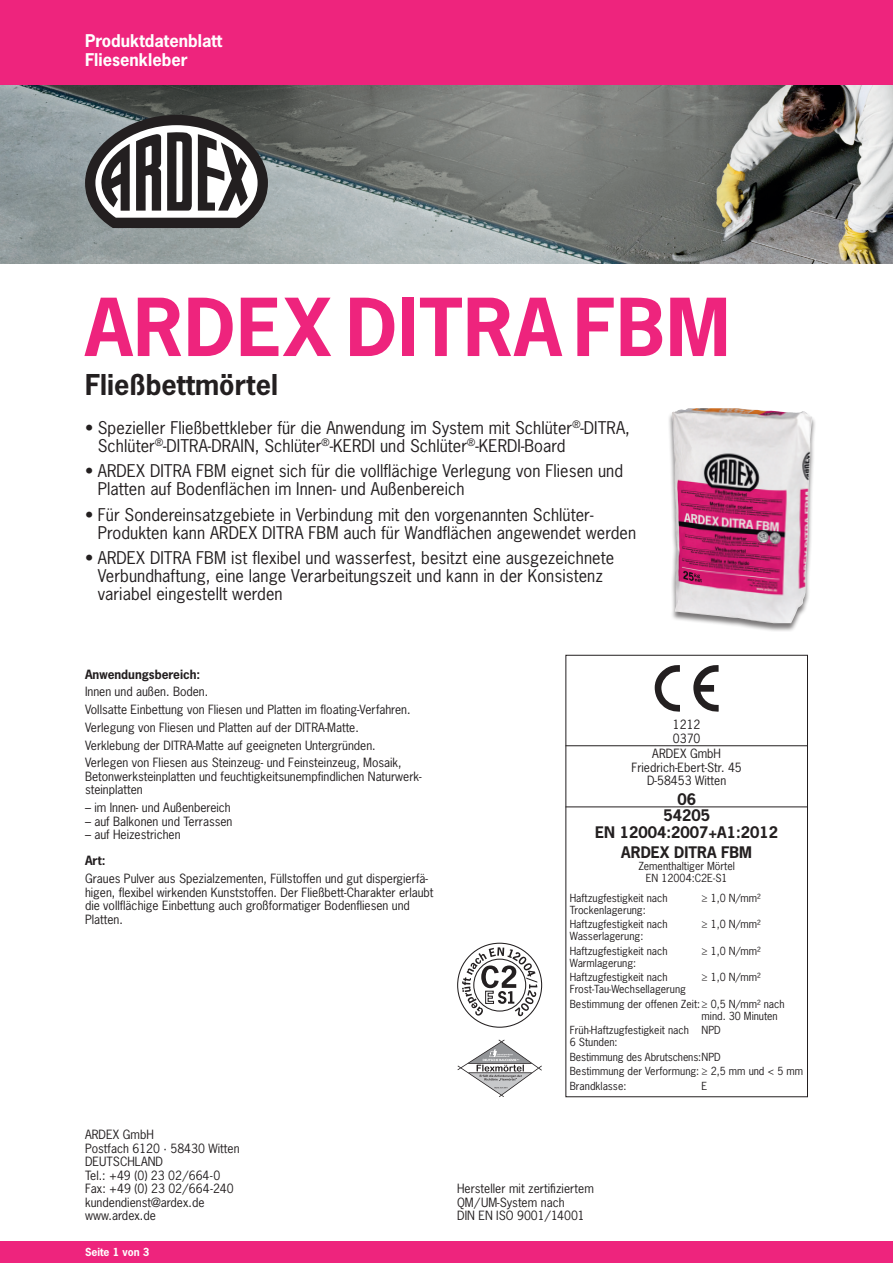
<style>
.page{position:relative;width:893px;height:1263px;background:#fff}
.page>*{position:absolute;margin:0;border:0;box-sizing:border-box;transform-origin:0 0}
.t1{font:700 75px "News Gothic Std";letter-spacing:.015em;color:#ee247d}
.t2{font:700 27px "News Gothic Std";letter-spacing:.005em;color:#231f20}
.t3{font:16.5px/18px "News Gothic Std";letter-spacing:.005em;color:#231f20}
.t4{font:700 16.5px/19.5px "News Gothic Std";color:#fff}
.t5{font:700 15px/16.5px "News Gothic Std";color:#231f20;text-align:center}
.t6{font:12px/13.5px "News Gothic Std";color:#231f20}
.t7{font:700 12px "News Gothic Std";color:#231f20}
.t8{font:10.5px/12px "News Gothic Std";color:#231f20}
.t9{font:700 10.5px "News Gothic Std";color:#fff}
</style>
<div class="page">
<div style="left:0;top:0;width:893px;height:85px;background:#ee247d"></div>
<div style="left:0;top:1242px;width:893px;height:21px;background:#ee247d"></div>
<img style="left:0;top:85px;width:893px;height:179px">
<div style="left:668px;top:408px;width:149px;height:224px;background:#231f20;opacity:.6"></div>
<img style="left:672px;top:408px;width:16px;height:146px">
<svg style="left:85px;top:115px;width:183px;height:113px"></svg>
<svg style="left:462px;top:947px;width:75px;height:70px"></svg>
<svg style="left:457px;top:1039px;width:85px;height:58px"></svg>
<div style="left:565px;top:655px;width:243px;height:442px;border:1px solid #231f20"></div>
<svg style="left:655px;top:665px;width:25px;height:47px"></svg>
<svg style="left:693px;top:665px;width:26px;height:47px"></svg>
<hr style="left:565px;top:745px;width:243px;height:1px;background:#231f20">
<hr style="left:565px;top:806px;width:243px;height:1px;background:#231f20">
<h3 class="t4" style="left:85px;top:31px;width:139px">Produktdatenblatt<br>Fliesenkleber</h3>
<h1 class="t1" style="left:85px;top:278px;width:646px">ARDEX DITRAFBM</h1>
<h2 class="t2" style="left:85px;top:367px;width:194px">Fließbettmörtel</h2>
<h3 class="t3" style="left:98px;top:418px;width:534px;text-indent:-13px">• Spezieller Fließbettkleber für die Anwendung im System mit Schlüter<sup>®</sup>-DITRA,<br>Schlüter<sup>®</sup>-DITRA-DRAIN, Schlüter<sup>®</sup>-KERDI und Schlüter<sup>®</sup>-KERDI-Board</h3>
<h3 class="t3" style="left:98px;top:462px;width:527px;text-indent:-13px">• ARDEX DITRA FBM eignet sich für die vollflächige Verlegung von Fliesen und<br>Platten auf Bodenflächen im Innen- und Außenbereich</h3>
<h3 class="t3" style="left:98px;top:505px;width:540px;text-indent:-13px">• Für Sondereinsatzgebiete in Verbindung mit den vorgenannten Schlüter-<br>Produkten kann ARDEX DITRA FBM auch für Wandflächen angewendet werden</h3>
<h3 class="t3" style="left:98px;top:549px;width:518px;text-indent:-13px">• ARDEX DITRA FBM ist flexibel und wasserfest, besitzt eine ausgezeichnete<br>Verbundhaftung, eine lange Verarbeitungszeit und kann in der Konsistenz variabel eingestellt werden</h3>
<p class="t7" style="left:85px;top:666px;width:117px">Anwendungsbereich:</p>
<p class="t6" style="left:85px;top:683px;width:327px;line-height:17.7px">Innen und außen. Boden.<br>Vollsatte Einbettung von Fliesen und Platten im floating-Verfahren.<br>Verlegung von Fliesen und Platten auf der DITRA-Matte.<br>Verklebung der DITRA-Matte auf geeigneten Untergründen.<br>Verlegen von Fliesen aus Steinzeug- und Feinsteinzeug, Mosaik,</p>
<p class="t6" style="left:85px;top:769px;width:338px">Betonwerksteinplatten und feuchtigkeitsunempfindlichen Naturwerk&shy;steinplatten</p>
<p class="t6" style="left:85px;top:801px;width:147px">– im Innen- und Außenbereich</p>
<p class="t6" style="left:85px;top:814px;width:149px">– auf Balkonen und Terrassen</p>
<p class="t6" style="left:85px;top:828px;width:97px">– auf Heizestrichen</p>
<p class="t7" style="left:85px;top:853px;width:22px">Art:</p>
<p class="t6" style="left:85px;top:872px;width:350px">Graues Pulver aus Spezialzementen, Füllstoffen und gut dispergierfä&shy;higen, flexibel wirkenden Kunststoffen. Der Fließbett-Charakter erlaubt die vollflächige Einbettung auch großformatiger Bodenfliesen und Platten.</p>
<p class="t6" style="left:85px;top:1128px;width:156px">ARDEX GmbH<br>Postfach 6120 · 58430 Witten<br>DEUTSCHLAND<br>Tel.: +49 (0) 23 02/664-0<br>Fax: +49 (0) 23 02/664-240 kundendienst@ardex.de www.ardex.de</p>
<p class="t9" style="left:85px;top:1245px;width:66px">Seite 1 von 3</p>
<p class="t6" style="left:673px;top:718px;width:29px">1212<br>0370</p>
<p class="t6" style="left:631px;top:747px;width:112px;text-align:center">ARDEX GmbH<br>Friedrich-Ebert-Str. 45<br>D-58453 Witten</p>
<p class="t5" style="left:595px;top:790px;width:184px">06<br>54205<br>EN 12004:2007+A1:2012</p>
<p class="t5" style="left:621px;top:844px;width:132px">ARDEX DITRA FBM</p>
<p class="t8" style="left:638px;top:860px;width:98px;text-align:center">Zementhaltiger Mörtel<br>EN 12004:C2E-S1</p>
<p class="t8" style="left:570px;top:891px;width:99px">Haftzugfestigkeit nach<br>Trockenlagerung:</p>
<p class="t8" style="left:702px;top:891px;width:61px">≥ 1,0 N/mm²</p>
<p class="t8" style="left:570px;top:918px;width:99px">Haftzugfestigkeit nach<br>Wasserlagerung:</p>
<p class="t8" style="left:702px;top:918px;width:61px">≥ 1,0 N/mm²</p>
<p class="t8" style="left:570px;top:945px;width:99px">Haftzugfestigkeit nach<br>Warmlagerung:</p>
<p class="t8" style="left:702px;top:945px;width:61px">≥ 1,0 N/mm²</p>
<p class="t8" style="left:570px;top:971px;width:118px">Haftzugfestigkeit nach<br>Frost-Tau-Wechsellagerung</p>
<p class="t8" style="left:702px;top:971px;width:61px">≥ 1,0 N/mm²</p>
<p class="t8" style="left:702px;top:998px;width:84px;text-indent:-132px">Bestimmung der offenen Zeit:≥ 0,5 N/mm² nach mind. 30 Minuten</p>
<p class="t8" style="left:570px;top:1024px;width:121px">Früh-Haftzugfestigkeit nach<br>6 Stunden:</p>
<p class="t8" style="left:702px;top:1024px;width:21px">NPD</p>
<p class="t8" style="left:570px;top:1049px;width:235px;line-height:14.5px">Bestimmung des Abrutschens:NPD<br>Bestimmung der Verformung: ≥ 2,5 mm und &lt; 5 mm<br>Brandklasse:</p>
<p class="t8" style="left:702px;top:1080px;width:7px">E</p>
<p class="t6" style="left:457px;top:1182px;width:138px">Hersteller mit zertifiziertem<br>QM/UM-System nach<br>DIN EN ISO 9001/14001</p>
</div>
